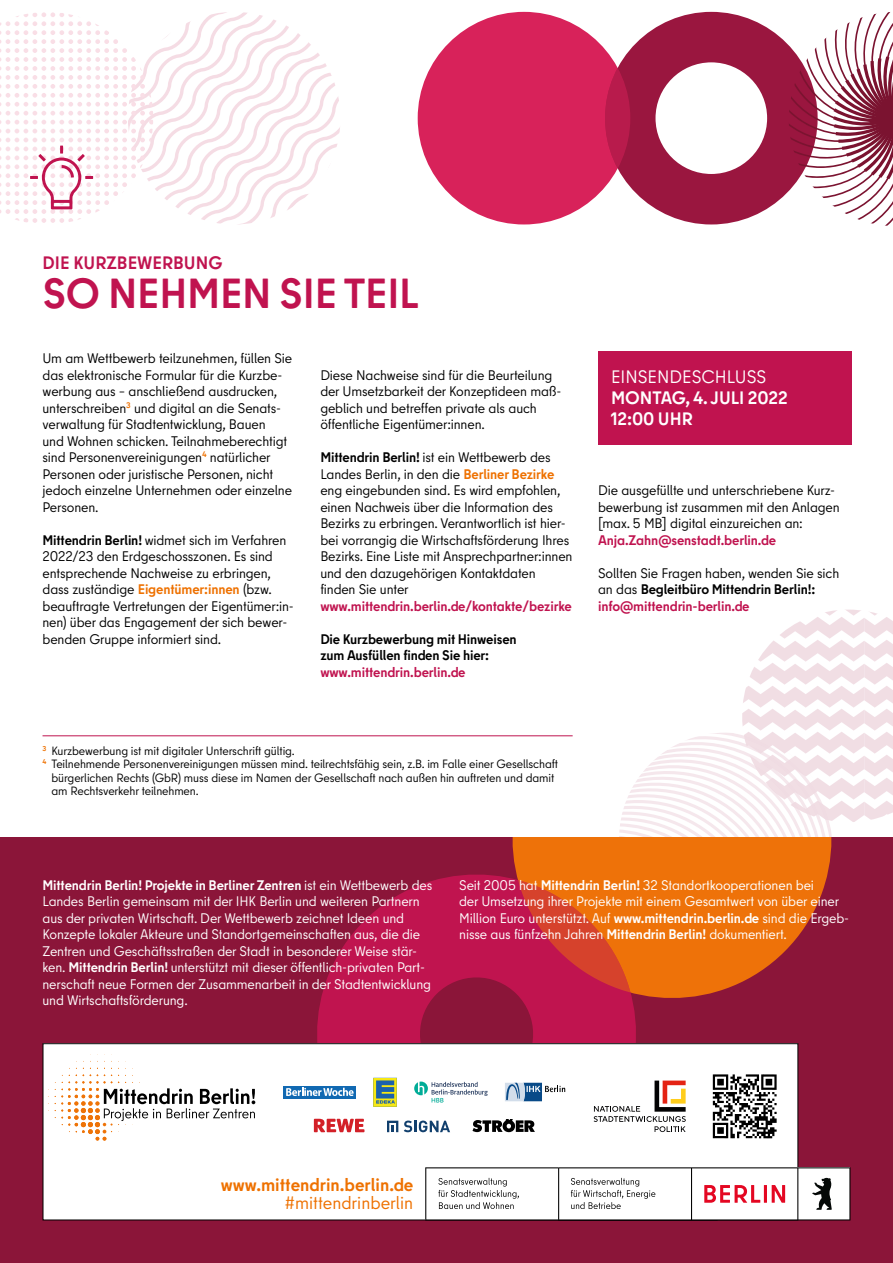
<style>
.page{position:relative;width:893px;height:1263px;background:#fff}
.page>*{position:absolute;margin:0;border:0;box-sizing:border-box;transform-origin:0 0}
.H1_weiss___in_den_Fa{font:700 42px "Berlin Type";letter-spacing:-.005em;color:#c0134f}
.Fließtext_9_25{font:700 18px "Berlin Type";color:#fff}
.t1{font:700 18px "Berlin Type";color:#ee7100}
.t2{font:18px "Berlin Type";color:#ee7100}
.INTRO_zur_H1__11{font:700 18px "Berlin Type";color:#c0134f}
.Fließtext_9_25-2{font:18px "Berlin Type";color:#fff}
.Fließtext_9_25-3{font:13.8px/16.5px "Berlin Type";letter-spacing:-.01em;color:#000}
.Fließtext_9_25_weiß{font:13.8px/16.5px "Berlin Type";letter-spacing:-.01em;color:#fff}
.Fließtext_9_25-4{font:700 13.8px "Berlin Type";letter-spacing:-.01em;color:#c0134f}
.Fließtext_9_25-5{font:700 13.8px "Berlin Type";letter-spacing:-.01em;color:#000}
._8_5_Text___kleiner{font:12px "Berlin Type";letter-spacing:-.01em;color:#000}
.s1{font-weight:700}
.s2{font-weight:700;color:#ee7100}
</style>
<div class="page">
<div style="left:418px;top:12px;width:212px;height:212px;background:#d8225a;border-radius:50%"></div>
<svg style="left:630px;top:12px;width:159px;height:212px;fill:#9a163f"></svg>
<svg style="left:605px;top:49px;width:25px;height:138px"></svg>
<svg style="left:789px;top:12px;width:104px;height:214px"></svg>
<div style="left:0;top:838px;width:893px;height:425px;background:#8b1539"></div>
<svg style="left:317px;top:874px;width:319px;height:169px;fill:#c0144f"></svg>
<svg style="left:497px;top:610px;width:396px;height:403px"></svg>
<div style="left:43px;top:1044px;width:755px;height:176px;background:#fff"></div>
<div style="left:43px;top:1043px;width:755px;height:177px;border:1px solid #000"></div>
<svg style="left:0;top:12px;width:340px;height:212px"></svg>
<hr style="left:43px;top:735px;width:530px;height:1px;background:#c0134f">
<div style="left:598px;top:351px;width:253px;height:94px;background:#c0134f"></div>
<svg style="left:55px;top:1068px;width:200px;height:73px"></svg>
<div style="left:284px;top:1086px;width:72px;height:12px;background:#1169b2"></div>
<svg style="left:286px;top:1088px;width:68px;height:8px"></svg>
<svg style="left:373px;top:1078px;width:24px;height:28px"></svg>
<svg style="left:414px;top:1081px;width:74px;height:21px"></svg>
<svg style="left:505px;top:1083px;width:60px;height:18px"></svg>
<svg style="left:314px;top:1119px;width:50px;height:13px"></svg>
<svg style="left:404px;top:1120px;width:46px;height:12px"></svg>
<svg style="left:387px;top:1121px;width:11px;height:11px"></svg>
<svg style="left:472px;top:1119px;width:63px;height:13px"></svg>
<svg style="left:594px;top:1080px;width:92px;height:52px"></svg>
<svg style="left:713px;top:1074px;width:64px;height:64px"></svg>
<svg style="left:425px;top:1167px;width:425px;height:53px"></svg>
<p class="INTRO_zur_H1__11" style="left:43px;top:252px;width:181px">DIE KURZBEWERBUNG</p>
<p class="H1_weiss___in_den_Fa" style="left:43px;top:267px;width:378px">SO NEHMEN SIE TEIL</p>
<p class="Fließtext_9_25-3" style="left:43px;top:350px;width:251px">Um am Wettbewerb teilzunehmen, füllen Sie das elektronische Formular für die Kurzbe&shy;werbung aus – anschließend ausdrucken, unterschreiben<sup>3</sup> und digital an die Senats&shy;verwaltung für Stadtentwicklung, Bauen<br>und Wohnen schicken. Teilnahmeberechtigt sind Personenvereinigungen<sup>4</sup> natürlicher Personen oder juristische Personen, nicht jedoch einzelne Unternehmen oder einzelne Personen.</p>
<p class="Fließtext_9_25-3" style="left:43px;top:532px;width:253px"><span class="s1">Mittendrin Berlin!</span> widmet sich im Verfahren 2022/23 den Erdgeschosszonen. Es sind entsprechende Nachweise zu erbringen, dass zuständige <span class="s2">Eigentümer:innen</span> (bzw. beauftragte Vertretungen der Eigentümer:in&shy;nen) über das Engagement der sich bewer&shy;benden Gruppe informiert sind.</p>
<p class="Fließtext_9_25-3" style="left:320px;top:367px;width:242px">Diese Nachweise sind für die Beurteilung der Umsetzbarkeit der Konzeptideen maß&shy;geblich und betreffen private als auch öffentliche Eigentümer:innen.</p>
<p class="Fließtext_9_25-3" style="left:320px;top:449px;width:254px"><span class="s1">Mittendrin Berlin!</span> ist ein Wettbewerb des Landes Berlin, in den die <span class="s2">Berliner Bezirke </span>eng eingebunden sind. Es wird empfohlen, einen Nachweis über die Information des Bezirks zu erbringen. Verantwortlich ist hier&shy;bei vorrangig die Wirtschaftsförderung Ihres Bezirks. Eine Liste mit Ansprechpartner:innen und den dazugehörigen Kontaktdaten finden Sie unter</p>
<p class="Fließtext_9_25-4" style="left:320px;top:597px;width:253px">www.mittendrin.berlin.de/kontakte/bezirke</p>
<p class="Fließtext_9_25-5" style="left:320px;top:630px;width:198px">Die Kurzbewerbung mit Hinweisen</p>
<p class="Fließtext_9_25-5" style="left:320px;top:646px;width:170px">zum Ausfüllen finden Sie hier:</p>
<p class="Fließtext_9_25-4" style="left:320px;top:663px;width:147px">www.mittendrin.berlin.de</p>
<p class="Fließtext_9_25-2" style="left:611px;top:366px;width:157px">EINSENDESCHLUSS</p>
<p class="Fließtext_9_25" style="left:611px;top:386px;width:178px">MONTAG, 4. JULI 2022</p>
<p class="Fließtext_9_25" style="left:611px;top:407px;width:83px">12:00 UHR</p>
<p class="Fließtext_9_25-3" style="left:598px;top:482px;width:243px">Die ausgefüllte und unterschriebene Kurz&shy;bewerbung ist zusammen mit den Anlagen [max. 5 MB] digital einzureichen an:</p>
<p class="Fließtext_9_25-4" style="left:598px;top:531px;width:179px">Anja.Zahn@senstadt.berlin.de</p>
<p class="Fließtext_9_25-3" style="left:598px;top:565px;width:243px">Sollten Sie Fragen haben, wenden Sie sich an das <span class="s1">Begleitbüro Mittendrin Berlin!:</span></p>
<p class="Fließtext_9_25-4" style="left:598px;top:597px;width:153px">info@mittendrin-berlin.de</p>
<p class="_8_5_Text___kleiner" style="left:43px;top:743px;width:254px"><sup>3</sup> Kurzbewerbung ist mit digitaler Unterschrift gültig.</p>
<p class="_8_5_Text___kleiner" style="left:43px;top:756px;width:517px"><sup>4</sup> Teilnehmende Personenvereinigungen müssen mind. teilrechtsfähig sein, z.B. im Falle einer Gesellschaft</p>
<p class="_8_5_Text___kleiner" style="left:52px;top:770px;width:504px">bürgerlichen Rechts (GbR) muss diese im Namen der Gesellschaft nach außen hin auftreten und damit</p>
<p class="_8_5_Text___kleiner" style="left:52px;top:783px;width:149px">am Rechtsverkehr teilnehmen.</p>
<p class="Fließtext_9_25_weiß" style="left:43px;top:877px;width:391px"><span class="s1">Mittendrin Berlin! Projekte in Berliner Zentren</span> ist ein Wettbewerb des Landes Berlin gemeinsam mit der IHK Berlin und weiteren Partnern aus der privaten Wirtschaft. Der Wettbewerb zeichnet Ideen und Konzepte lokaler Akteure und Standortgemeinschaften aus, die die Zentren und Geschäftsstraßen der Stadt in besonderer Weise stär&shy;ken. <span class="s1">Mittendrin Berlin!</span> unterstützt mit dieser öffentlich-privaten Part&shy;nerschaft neue Formen der Zusammenarbeit in der Stadtentwicklung und Wirtschaftsförderung.</p>
<p class="Fließtext_9_25_weiß" style="left:459px;top:877px;width:391px">Seit 2005 hat <span class="s1">Mittendrin Berlin!</span> 32 Standortkooperationen bei<br>der Umsetzung ihrer Projekte mit einem Gesamtwert von über einer Million Euro unterstützt. Auf <span class="s1">www.mittendrin.berlin.de</span> sind die Ergeb&shy;nisse aus fünfzehn Jahren <span class="s1">Mittendrin Berlin!</span> dokumentiert.</p>
<h2 class="t1" style="left:221px;top:1173px;width:194px">www.mittendrin.berlin.de</h2>
<h2 class="t2" style="left:285px;top:1192px;width:130px">#mittendrinberlin</h2>
</div>
